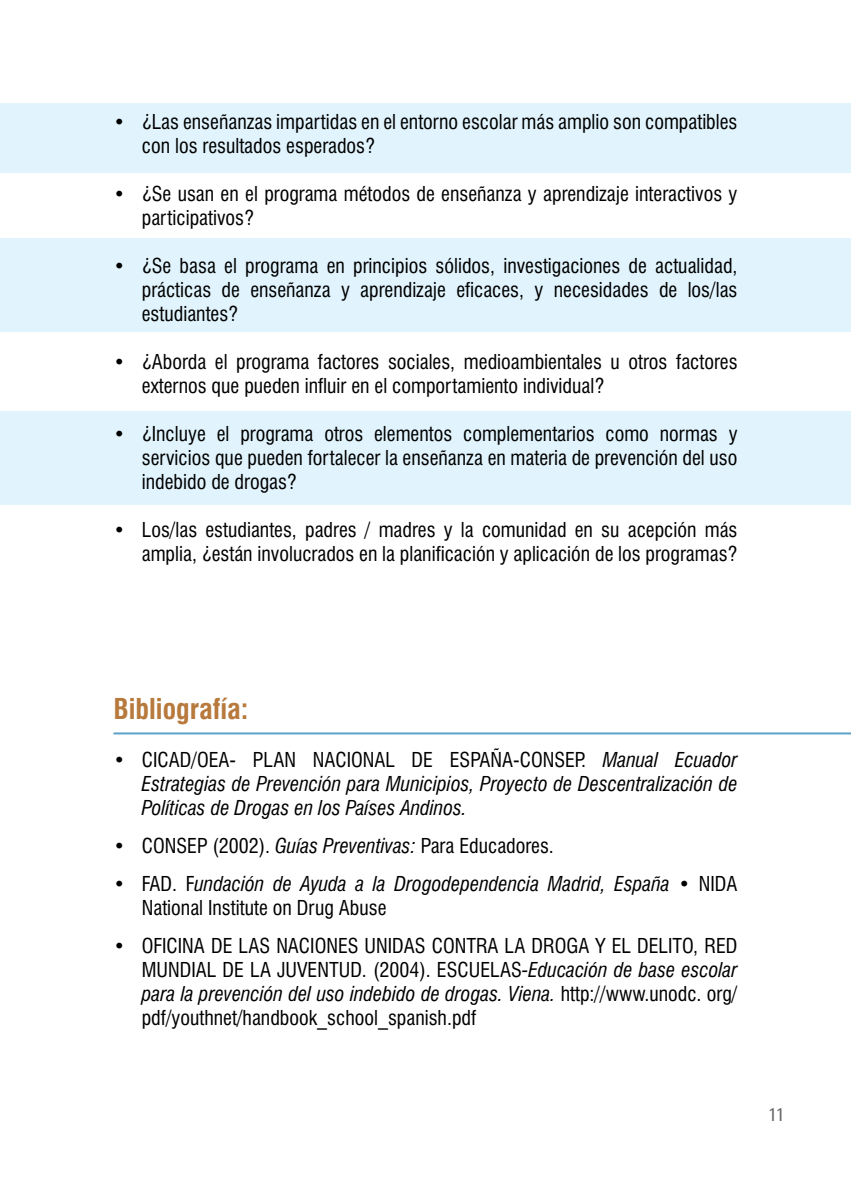
<style>
.page{position:relative;width:851px;height:1191px;background:#fff}
.page>*{position:absolute;margin:0;border:0;box-sizing:border-box;transform-origin:0 0}
.t1{font:700 condensed 28px "Swiss 721 BT";color:#b7793c}
.t2{font:condensed 20px/24px "Swiss 721 BT";color:#000}
.t3{font:italic condensed 20px/24px "Swiss 721 BT";color:#000;text-align:justify}
.t4{font:20px "Rotis Semi Sans";color:#636466}
.s1{font-style:normal}
.s2{font-style:italic}
</style>
<div class="page">
<div style="left:0;top:103px;width:850px;height:70px;background:#e1f4fd"></div>
<div style="left:0;top:238px;width:850px;height:94px;background:#e1f4fd"></div>
<div style="left:0;top:411px;width:850px;height:94px;background:#e1f4fd"></div>
<hr style="left:113px;top:732px;width:737px;height:2px;background:#5ea1c7">
<p class="t2" style="left:142px;top:109px;width:597px;text-indent:-28px">• ¿Las enseñanzas impartidas en el entorno escolar más amplio son compatibles con los resultados esperados?</p>
<p class="t2" style="left:142px;top:181px;width:597px;text-indent:-28px">• ¿Se usan en el programa métodos de enseñanza y aprendizaje interactivos y participativos?</p>
<p class="t2" style="left:142px;top:253px;width:597px;text-align:justify;text-indent:-28px">• ¿Se basa el programa en principios sólidos, investigaciones de actualidad, prácticas de enseñanza y aprendizaje eficaces, y necesidades de los/las estudiantes?</p>
<p class="t2" style="left:142px;top:349px;width:597px;text-indent:-28px">• ¿Aborda el programa factores sociales, medioambientales u otros factores externos que pueden influir en el comportamiento individual?</p>
<p class="t2" style="left:142px;top:421px;width:597px;text-align:justify;text-indent:-28px">• ¿Incluye el programa otros elementos complementarios como normas y servicios que pueden fortalecer la enseñanza en materia de prevención del uso indebido de drogas?</p>
<p class="t2" style="left:113px;top:517px;width:625px;text-align:right">• Los/las estudiantes, padres / madres y la comunidad en su acepción más amplia, ¿están involucrados en la planificación y aplicación de los programas?</p>
<h1 class="t1" style="left:113px;top:692px;width:136px">Bibliografía:</h1>
<p class="t3" style="left:142px;top:748px;width:597px;text-indent:-28px"><span class="s1">• CICAD/OEA- PLAN NACIONAL DE ESPAÑA-CONSEP.</span> Manual Ecuador Estrategias de Prevención para Municipios, Proyecto de Descentralización de Políticas de Drogas en los Países Andinos.</p>
<p class="t2" style="left:113px;top:834px;width:442px">• CONSEP (2002). <span class="s2">Guías Preventivas:</span> Para Educadores.</p>
<p class="t3" style="left:142px;top:872px;width:597px;text-indent:-28px"><span class="s1">• FAD. F</span>undación de Ayuda a la Drogodependencia Madrid, España <span class="s1">• NIDA<br>National Institute on Drug Abuse</span></p>
<p class="t2" style="left:142px;top:934px;width:597px;text-align:justify;text-indent:-28px">• OFICINA DE LAS NACIONES UNIDAS CONTRA LA DROGA Y EL DELITO, RED MUNDIAL DE LA JUVENTUD. (2004). ESCUELAS<span class="s2">-Educación de base escolar para la prevención del uso indebido de drogas. Viena.</span> http://www.unodc. org/ pdf/youthnet/handbook_school_spanish.pdf</p>
<p class="t4" style="left:767px;top:1102px;width:19px">11</p>
</div>
